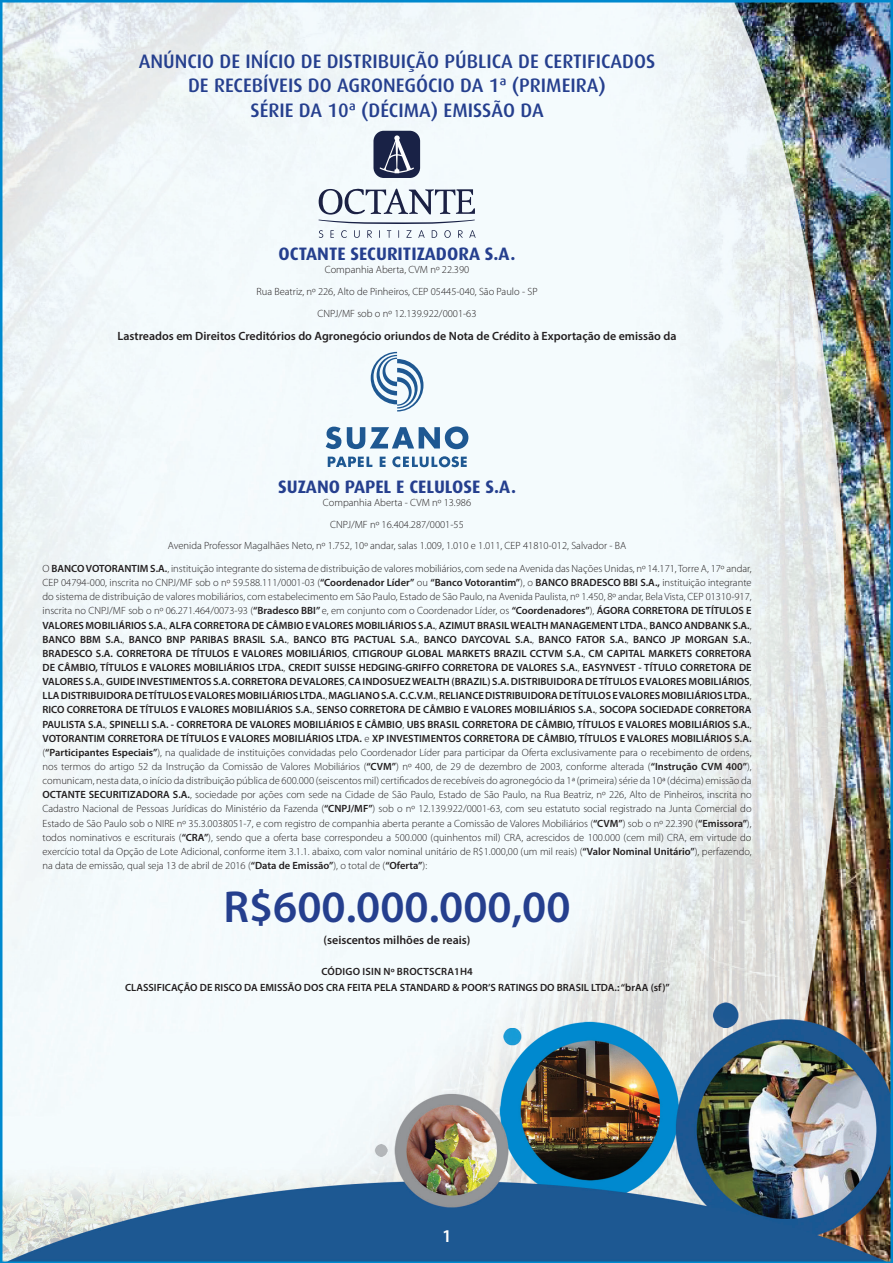
<style>
.page{position:relative;width:893px;height:1263px;background:#fff}
.page>*{position:absolute;margin:0;border:0;box-sizing:border-box;transform-origin:0 0}
.t1{font:600 45px "Myriad Pro";color:#253f8e}
.t2{font:500 19.5px/24px "Dax";color:#253f8e;text-align:center}
.t3{font:700 18px "Dax";color:#253f8e}
.t4{font:600 18px "Myriad Pro";color:#fff}
.t5{font:600 12px "Myriad Pro";color:#231f20}
.t6{font:300 10.5px/14.1px "Myriad Pro";color:#231f20;text-align:center}
.t7{font:600 10.5px/15.6px "Myriad Pro";color:#231f20;text-align:center}
.s1{font-weight:600}
.s2{font-style:inherit}
</style>
<div class="page">
<img style="left:0;top:0;width:893px;height:1263px">
<svg style="left:319px;top:230px;width:4px;height:8px"></svg>
<svg style="left:330px;top:230px;width:4px;height:8px"></svg>
<svg style="left:341px;top:230px;width:6px;height:8px"></svg>
<svg style="left:354px;top:230px;width:6px;height:8px"></svg>
<svg style="left:367px;top:230px;width:5px;height:8px"></svg>
<svg style="left:387px;top:230px;width:4px;height:8px"></svg>
<svg style="left:406px;top:230px;width:6px;height:8px"></svg>
<svg style="left:418px;top:230px;width:7px;height:8px"></svg>
<svg style="left:432px;top:230px;width:5px;height:8px"></svg>
<svg style="left:444px;top:230px;width:7px;height:8px"></svg>
<svg style="left:458px;top:230px;width:5px;height:8px"></svg>
<svg style="left:469px;top:230px;width:7px;height:8px"></svg>
<div style="left:373px;top:131px;width:47px;height:47px;background:#192246;border-radius:10px"></div>
<svg style="left:379px;top:135px;width:35px;height:38px"></svg>
<svg style="left:319px;top:188px;width:156px;height:36px"></svg>
<svg style="left:328px;top:457px;width:44px;height:10px"></svg>
<svg style="left:380px;top:457px;width:6px;height:10px"></svg>
<svg style="left:392px;top:456px;width:75px;height:11px"></svg>
<svg style="left:326px;top:427px;width:15px;height:22px"></svg>
<svg style="left:347px;top:426px;width:121px;height:23px"></svg>
<svg style="left:371px;top:352px;width:52px;height:59px"></svg>
<h2 class="t2" style="left:139px;top:50px;width:518px">ANÚNCIO DE INÍCIO DE DISTRIBUIÇÃO PÚBLICA DE CERTIFICADOS<br>DE RECEBÍVEIS DO AGRONEGÓCIO DA 1ª (PRIMEIRA)<br>SÉRIE DA 10ª (DÉCIMA) EMISSÃO DA</h2>
<h3 class="t3" style="left:279px;top:244px;width:238px">OCTANTE SECURITIZADORA S.A.</h3>
<p class="t6" style="left:256px;top:259px;width:283px;line-height:21.8px">Companhia Aberta, CVM nº 22.390<br>Rua Beatriz, nº 226, Alto de Pinheiros, CEP 05445-040, São Paulo - SP<br>CNPJ/MF sob o nº 12.139.922/0001-63</p>
<p class="t5" style="left:117px;top:329px;width:561px">Lastreados em Direitos Creditórios do Agronegócio oriundos de Nota de Crédito à Exportação de emissão da</p>
<h3 class="t3" style="left:278px;top:476px;width:239px">SUZANO PAPEL E CELULOSE S.A.</h3>
<p class="t6" style="left:43px;top:492px;width:711px;line-height:22px">Companhia Aberta - CVM nº 13.986<br>CNPJ/MF nº 16.404.287/0001-55<br>Avenida Professor Magalhães Neto, nº 1.752, 10º andar, salas 1.009, 1.010 e 1.011, CEP 41810-012, Salvador - BA<br>O <span class="s1">BANCO VOTORANTIM</span> <span class="s1">S.A.</span>, instituição integrante do sistema de distribuição de valores mobiliários, com sede na Avenida das Nações Unidas, nº 14.171, Torre A, 17º andar,</p>
<p class="t6" style="left:43px;top:576px;width:711px;text-align:justify">CEP 04794-000, inscrita no CNPJ/MF sob o nº 59.588.111/0001-03 (<span class="s1">“Coordenador Líder”</span> ou <span class="s1">“Banco Votorantim”</span>), o <span class="s1">BANCO BRADESCO BBI S.A.,</span> instituição integrante do sistema de distribuição de valores mobiliários, com estabelecimento em São Paulo, Estado de São Paulo, na Avenida Paulista, nº 1.450, 8º andar, Bela Vista, CEP 01310-917, inscrita no CNPJ/MF sob o nº 06.271.464/0073-93 (<span class="s1">“Bradesco BBI”</span> e, em conjunto com o Coordenador Líder, os <span class="s1">“Coordenadores”</span>), <span class="s1">ÁGORA CORRETORA DE TÍTULOS E VALORES MOBILIÁRIOS S.A.</span><span class="s2">,</span> <span class="s1">ALFA CORRETORA DE CÂMBIO E VALORES MOBILIÁRIOS S.A.</span><span class="s2">,</span> <span class="s1">AZIMUT BRASIL WEALTH MANAGEMENT LTDA.</span><span class="s2">,</span> <span class="s1">BANCO ANDBANK S.A.</span><span class="s2">, </span><span class="s1">BANCO BBM S.A.</span><span class="s2">,</span> <span class="s1">BANCO BNP PARIBAS BRASIL S.A.</span><span class="s2">,</span> <span class="s1">BANCO BTG PACTUAL S.A.</span><span class="s2">,</span> <span class="s1">BANCO DAYCOVAL S.A.</span><span class="s2">,</span> <span class="s1">BANCO FATOR S.A.</span><span class="s2">,</span> <span class="s1">BANCO JP MORGAN S.A.</span><span class="s2">, </span><span class="s1">BRADESCO S.A. CORRETORA DE TÍTULOS E VALORES MOBILIÁRIOS</span><span class="s2">,</span> <span class="s1">CITIGROUP GLOBAL MARKETS BRAZIL CCTVM S.A.</span><span class="s2">,</span> <span class="s1">CM CAPITAL MARKETS CORRETORA DE CÂMBIO, TÍTULOS E VALORES MOBILIÁRIOS LTDA.</span><span class="s2">,</span> <span class="s1">CREDIT SUISSE HEDGING-GRIFFO CORRETORA DE VALORES S.A.</span><span class="s2">,</span> <span class="s1">EASYNVEST - TÍTULO CORRETORA DE VALORES S.A.</span><span class="s2">,</span> <span class="s1">GUIDE INVESTIMENTOS S.A. CORRETORA DE VALORES</span><span class="s2">,</span> <span class="s1">CA INDOSUEZ WEALTH (BRAZIL) S.A. DISTRIBUIDORA DE TÍTULOS E VALORES MOBILIÁRIOS</span><span class="s2">, </span><span class="s1">LLA DISTRIBUIDORA DE TÍTULOS E VALORES MOBILIÁRIOS LTDA.</span><span class="s2">,</span> <span class="s1">MAGLIANO S.A. C.C.V.M.</span><span class="s2">,</span> <span class="s1">RELIANCE DISTRIBUIDORA DE TÍTULOS E VALORES MOBILIÁRIOS LTDA.</span><span class="s2">, </span><span class="s1">RICO CORRETORA DE TÍTULOS E VALORES MOBILIÁRIOS S.A.</span><span class="s2">,</span> <span class="s1">SENSO CORRETORA DE CÂMBIO E VALORES MOBILIÁRIOS S.A.</span><span class="s2">,</span> <span class="s1">SOCOPA SOCIEDADE CORRETORA PAULISTA S.A.</span><span class="s2">,</span> <span class="s1">SPINELLI S.A. - CORRETORA DE VALORES MOBILIÁRIOS E CÂMBIO</span><span class="s2">,</span> <span class="s1">UBS BRASIL CORRETORA DE CÂMBIO, TÍTULOS E VALORES MOBILIÁRIOS S.A.</span><span class="s2">, </span><span class="s1">VOTORANTIM CORRETORA DE TÍTULOS E VALORES MOBILIÁRIOS LTDA.</span> e <span class="s1">XP INVESTIMENTOS CORRETORA DE CÂMBIO, TÍTULOS E VALORES MOBILIÁRIOS S.A. </span>(<span class="s1">“Participantes Especiais”</span>), na qualidade de instituições convidadas pelo Coordenador Líder para participar da Oferta exclusivamente para o recebimento de ordens, nos termos do artigo 52 da Instrução da Comissão de Valores Mobiliários (<span class="s1">“CVM”</span>) nº 400, de 29 de dezembro de 2003, conforme alterada (<span class="s1">“Instrução CVM 400”</span>), comunicam, nesta data, o início da distribuição pública de 600.000 (seiscentos mil) certificados de recebíveis do agronegócio da 1ª (primeira) série da 10ª (décima) emissão da <span class="s1">OCTANTE SECURITIZADORA S.A.</span>, sociedade por ações com sede na Cidade de São Paulo, Estado de São Paulo, na Rua Beatriz, nº 226, Alto de Pinheiros, inscrita no Cadastro Nacional de Pessoas Jurídicas do Ministério da Fazenda (<span class="s1">“CNPJ/MF”</span>) sob o nº 12.139.922/0001-63, com seu estatuto social registrado na Junta Comercial do Estado de São Paulo sob o NIRE nº 35.3.0038051-7, e com registro de companhia aberta perante a Comissão de Valores Mobiliários (<span class="s1">“CVM”</span>) sob o nº 22.390 (<span class="s1">“Emissora”</span>), todos nominativos e escriturais (<span class="s1">“CRA”</span>), sendo que a oferta base correspondeu a 500.000 (quinhentos mil) CRA, acrescidos de 100.000 (cem mil) CRA, em virtude do exercício total da Opção de Lote Adicional, conforme item 3.1.1. abaixo, com valor nominal unitário de R$1.000,00 (um mil reais) (<span class="s1">“Valor Nominal Unitário”</span>), perfazendo, na data de emissão, qual seja 13 de abril de 2016 (<span class="s1">“Data de Emissão”</span>), o total de (<span class="s1">“Oferta”</span>):</p>
<h1 class="t1" style="left:224px;top:878px;width:348px">R$600.000.000,00</h1>
<p class="t5" style="left:324px;top:932px;width:148px">(seiscentos milhões de reais)</p>
<p class="t7" style="left:125px;top:963px;width:546px">CÓDIGO ISIN Nº BROCTSCRA1H4<br>CLASSIFICAÇÃO DE RISCO DA EMISSÃO DOS CRA FEITA PELA STANDARD &amp; POOR’S RATINGS DO BRASIL LTDA.: “brAA (sf)”</p>
<h3 class="t4" style="left:442px;top:1224px;width:11px">1</h3>
</div>
